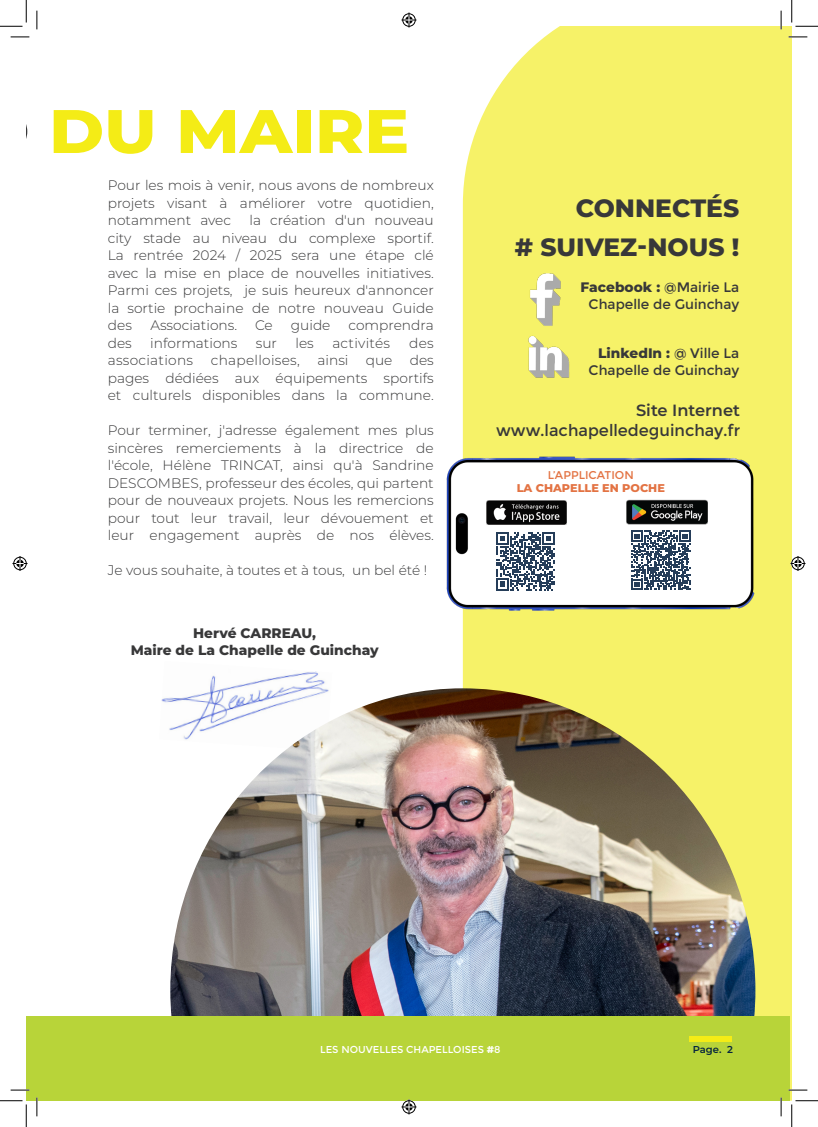
<style>
.page{position:relative;width:818px;height:1127px;background:#fff}
.page>*{position:absolute;margin:0;border:0;box-sizing:border-box;transform-origin:0 0}
.t1{font:800 61.25px "Montserrat";color:#f4ec16;scale:1.09 1}
.Headline_Small{font:800 25px "Montserrat";color:#383839}
.Headline_Small-2{font:16.25px "Montserrat";color:#383839}
.Headline_Small-3{font:600 16.25px "Montserrat";color:#383839}
.Headline_Small-4{font:300 13.75px/17.5px "Montserrat";color:#383839;text-align:justify}
.Headline_Small-5{font:800 13.75px "Montserrat";color:#383839}
.Headline_Small-6{font:13.75px/16.5px "Montserrat";color:#383839;text-align:center}
.Headline_Small-7{font:300 13.75px "Montserrat";letter-spacing:.02em;color:#383839}
.Headline_Small-8{font:800 11.25px "Montserrat";color:#e37343}
.Headline_Small-9{font:11.25px "Montserrat";color:#e37343}
.t2{font:10px "Montserrat";color:#fff}
.t3{font:600 10px "Montserrat";color:#06253e}
.s1{color:#383839}
.s2{font-weight:800}
.s3{font-weight:400}
</style>
<div class="page">
<div style="left:463px;top:26px;width:329px;height:1074px;background:#f6f268"></div>
<img style="left:507px;top:262px;width:71px;height:68px">
<img style="left:514px;top:325px;width:68px;height:61px">
<img style="left:446px;top:430px;width:330px;height:250px">
<img style="left:626px;top:496px;width:81px;height:31px">
<svg style="left:631px;top:530px;width:60px;height:60px"></svg>
<img style="left:486px;top:500px;width:81px;height:24px">
<svg style="left:496px;top:532px;width:58px;height:58px"></svg>
<img style="left:161px;top:671px;width:164px;height:59px">
<img style="left:170px;top:688px;width:585px;height:328px">
<div style="left:26px;top:1016px;width:763px;height:84px;background:#b8d439"></div>
<div style="left:689px;top:1035px;width:43px;height:6px;background:#f4ec16"></div>
<svg style="left:11px;top:36px;width:18px;height:2px"></svg>
<svg style="left:788px;top:36px;width:19px;height:2px"></svg>
<svg style="left:11px;top:1089px;width:18px;height:1px"></svg>
<svg style="left:788px;top:1088px;width:19px;height:2px"></svg>
<svg style="left:36px;top:11px;width:2px;height:18px"></svg>
<svg style="left:36px;top:1097px;width:2px;height:18px"></svg>
<svg style="left:780px;top:11px;width:2px;height:18px"></svg>
<svg style="left:780px;top:1097px;width:2px;height:18px"></svg>
<svg style="left:0;top:0;width:27px;height:27px"></svg>
<svg style="left:0;top:1100px;width:27px;height:26px"></svg>
<svg style="left:791px;top:0;width:27px;height:27px"></svg>
<svg style="left:791px;top:1100px;width:27px;height:26px"></svg>
<svg style="left:401px;top:13px;width:15px;height:15px"></svg>
<svg style="left:401px;top:1099px;width:15px;height:15px"></svg>
<svg style="left:13px;top:556px;width:15px;height:15px"></svg>
<svg style="left:790px;top:556px;width:15px;height:15px"></svg>
<h1 class="t1" style="left:-27px;top:86px;width:402px"><span class="s1">O</span> DU MAIRE</h1>
<p class="Headline_Small-4" style="left:108px;top:176px;width:327px">Pour les mois à venir, nous avons de nombreux projets visant à améliorer votre quotidien, notamment avec</p>
<p class="Headline_Small-4" style="left:108px;top:211px;width:327px;text-align:right">la création d'un nouveau<br>city stade au niveau du complexe sportif.</p>
<p class="Headline_Small-4" style="left:108px;top:246px;width:328px">La rentrée 2024 / 2025 sera une étape clé avec la mise en place de nouvelles initiatives.<br>Parmi ces projets, je suis heureux d'annoncer la sortie prochaine de notre nouveau Guide des</p>
<p class="Headline_Small-4" style="left:150px;top:316px;width:88px">Associations.</p>
<p class="Headline_Small-4" style="left:255px;top:316px;width:19px">Ce</p>
<p class="Headline_Small-4" style="left:291px;top:316px;width:41px">guide</p>
<p class="Headline_Small-4" style="left:348px;top:316px;width:87px">comprendra</p>
<p class="Headline_Small-4" style="left:108px;top:333px;width:26px">des</p>
<p class="Headline_Small-4" style="left:150px;top:333px;width:89px">informations</p>
<p class="Headline_Small-4" style="left:256px;top:333px;width:23px">sur</p>
<p class="Headline_Small-4" style="left:295px;top:333px;width:20px">les</p>
<p class="Headline_Small-7" style="left:332px;top:333px;width:59px">activités</p>
<p class="Headline_Small-4" style="left:409px;top:333px;width:26px">des</p>
<p class="Headline_Small-7" style="left:108px;top:351px;width:87px">associations</p>
<p class="Headline_Small-7" style="left:211px;top:351px;width:90px">chapelloises,</p>
<p class="Headline_Small-4" style="left:317px;top:351px;width:33px">ainsi</p>
<p class="Headline_Small-4" style="left:366px;top:351px;width:28px">que</p>
<p class="Headline_Small-4" style="left:108px;top:351px;width:327px;text-indent:302px">des pages dédiées aux équipements sportifs et culturels disponibles dans la commune.</p>
<p class="Headline_Small-4" style="left:108px;top:421px;width:327px">Pour terminer, j'adresse également mes plus sincères remerciements à la directrice de l'école, Hélène TRINCAT, ainsi qu'à Sandrine DESCOMBES, professeur des écoles, qui partent pour de nouveaux projets. Nous les remercions pour tout leur travail, leur dévouement et leur engagement auprès de nos élèves.</p>
<p class="Headline_Small-4" style="left:108px;top:561px;width:321px">Je vous souhaite, à toutes et à tous, un bel été !</p>
<p class="Headline_Small-5" style="left:193px;top:623px;width:124px">Hervé CARREAU,</p>
<p class="Headline_Small-5" style="left:131px;top:639px;width:249px">Maire de La Chapelle de Guinchay</p>
<p class="Headline_Small" style="left:576px;top:190px;width:165px">CONNECTÉS</p>
<p class="Headline_Small" style="left:515px;top:228px;width:226px"># SUIVEZ-NOUS !</p>
<p class="Headline_Small-6" style="left:580px;top:279px;width:160px"><span class="s2">Facebook :</span> @Mairie La<br>Chapelle de Guinchay</p>
<p class="Headline_Small-5" style="left:598px;top:343px;width:143px">LinkedIn : <span class="s3">@ Ville La</span></p>
<p class="Headline_Small-6" style="left:589px;top:362px;width:152px">Chapelle de Guinchay</p>
<p class="Headline_Small-3" style="left:636px;top:399px;width:106px">Site Internet</p>
<p class="Headline_Small-2" style="left:496px;top:420px;width:246px">www.lachapelledeguinchay.fr</p>
<p class="Headline_Small-9" style="left:548px;top:468px;width:87px">L’APPLICATION</p>
<p class="Headline_Small-8" style="left:517px;top:479px;width:150px">LA CHAPELLE EN POCHE</p>
<p class="t2" style="left:320px;top:1043px;width:182px">LES NOUVELLES CHAPELLOISES <span class="s2">#</span>8</p>
<p class="t3" style="left:693px;top:1042px;width:42px">Page. 2</p>
</div>
